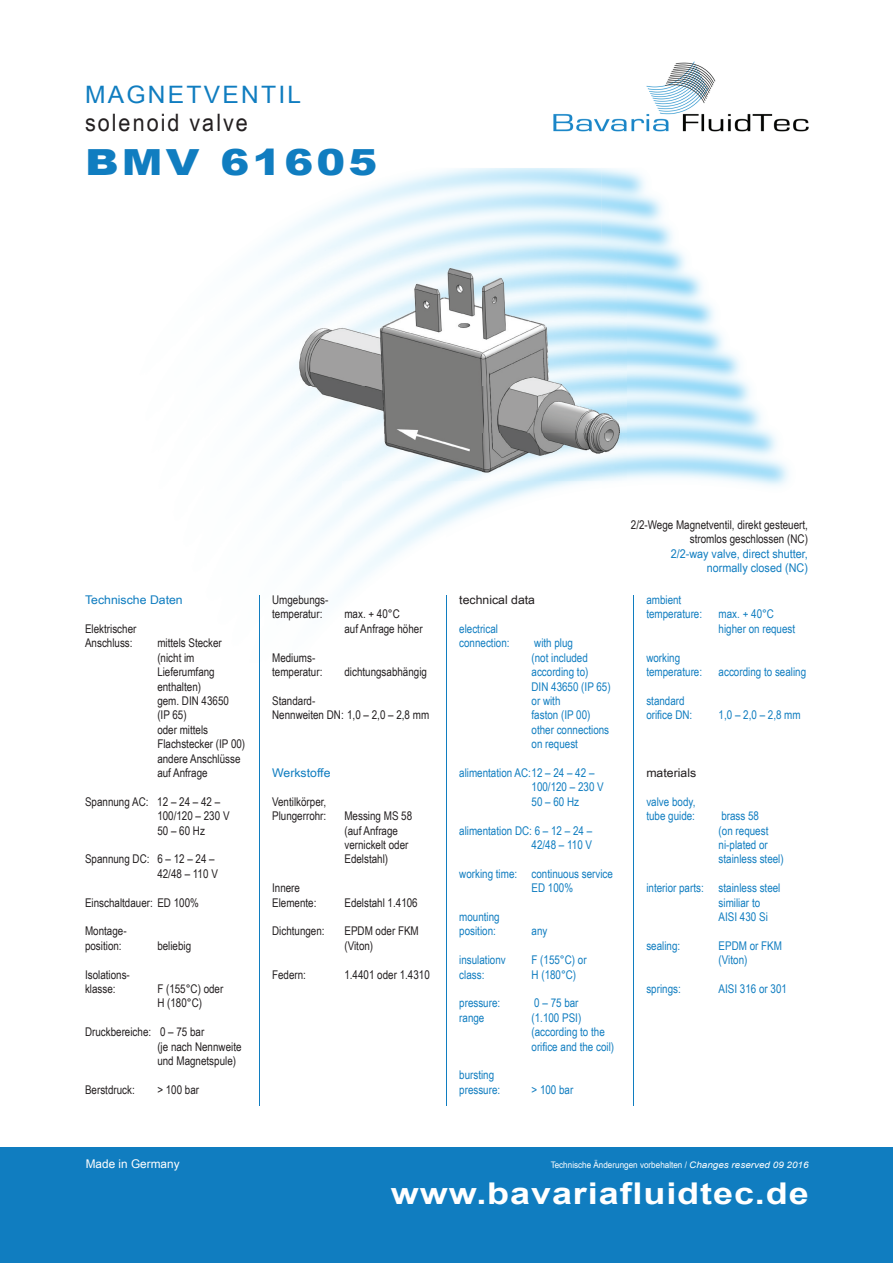
<style>
.page{position:relative;width:893px;height:1263px;background:#fff}
.page>*{position:absolute;margin:0;border:0;box-sizing:border-box;transform-origin:0 0}
.t1{font:900 36px "Arial";letter-spacing:.075em;color:#107dc0;scale:1.2 1}
.t2{font:700 30px "Arial";letter-spacing:.025em;color:#fff;scale:1.2 1}
.t3{font:24px "Arial Narrow";letter-spacing:.075em;color:#231f20;scale:1.1 1}
.t4{font:24px "Arial Narrow";letter-spacing:.075em;color:#107dc0;scale:1.25 1}
.t5{font:12px/14.4px "Arial Narrow";color:#231f20}
.t6{font:12px/14.4px "Arial Narrow";color:#107dc0}
.t7{font:12px/14.4px "Arial Narrow";color:#107dc0;text-align:right;scale:1.1 1}
.t8{font:12px "Arial Narrow";color:#107dc0;scale:1.25 1}
.t9{font:12px "Arial Narrow";color:#231f20;scale:1.25 1}
.t10{font:12px "Arial Narrow";color:#fff;scale:1.2 1}
.t11{font:9px "Arial Narrow";color:#fff;scale:1.1 1}
.s1{font-family:"Arial";font-style:italic}
</style>
<div class="page">
<div style="left:0;top:1148px;width:893px;height:115px;background:#107dc0"></div>
<hr style="left:0;top:1147px;width:893px;height:2px;background:#107dc0">
<img style="left:553px;top:61px;width:256px;height:71px">
<hr style="left:259px;top:595px;width:1px;height:511px;background:#107dc0">
<hr style="left:446px;top:595px;width:1px;height:511px;background:#107dc0">
<hr style="left:633px;top:595px;width:1px;height:511px;background:#107dc0">
<img style="left:292px;top:245px;width:335px;height:236px">
<h3 class="t4" style="left:85px;top:76px;width:174px">MAGNETVENTIL</h3>
<h3 class="t3" style="left:85px;top:105px;width:150px">solenoid valve</h3>
<h1 class="t1" style="left:85px;top:136px;width:245px">BMV 61605</h1>
<p class="t8" style="left:85px;top:591px;width:80px">Technische Daten</p>
<p class="t5" style="left:85px;top:621px;width:53px">Elektrischer<br>Anschluss:</p>
<p class="t5" style="left:157px;top:635px;width:89px">mittels Stecker (nicht im<br>Lieferumfang enthalten)<br>gem. DIN 43650<br>(IP 65)<br>oder mittels<br>Flachstecker (IP 00) andere Anschlüsse auf Anfrage</p>
<p class="t5" style="left:157px;top:794px;width:74px;text-indent:-72px">Spannung AC: 12 – 24 – 42 –<br>100/120 – 230 V<br>50 – 60 Hz</p>
<p class="t5" style="left:85px;top:851px;width:134px;text-align:right">Spannung DC: 6 – 12 – 24 –<br>42/48 – 110 V</p>
<p class="t5" style="left:85px;top:895px;width:115px">Einschaltdauer: ED 100%</p>
<p class="t5" style="left:85px;top:923px;width:43px">Montage&shy;position:</p>
<p class="t5" style="left:157px;top:938px;width:35px">beliebig</p>
<p class="t5" style="left:85px;top:967px;width:46px">Isolations&shy;klasse:</p>
<p class="t5" style="left:157px;top:981px;width:68px">F (155°C) oder<br>H (180°C)</p>
<p class="t5" style="left:157px;top:1024px;width:86px;text-indent:-72px">Druckbereiche: 0 – 75 bar<br>(je nach Nennweite und Magnetspule)</p>
<p class="t5" style="left:85px;top:1082px;width:51px">Berstdruck:</p>
<p class="t5" style="left:157px;top:1082px;width:43px">&gt; 100 bar</p>
<p class="t5" style="left:272px;top:592px;width:58px">Umgebungs&shy;temperatur:</p>
<p class="t5" style="left:344px;top:607px;width:80px">max. + 40°C<br>auf Anfrage höher</p>
<p class="t5" style="left:272px;top:650px;width:52px">Mediums&shy;temperatur:</p>
<p class="t5" style="left:344px;top:664px;width:84px">dichtungsabhängig</p>
<p class="t5" style="left:272px;top:693px;width:159px">Standard-<br>Nennweiten DN: 1,0 – 2,0 – 2,8 mm</p>
<p class="t8" style="left:272px;top:764px;width:48px">Werkstoffe</p>
<p class="t5" style="left:272px;top:794px;width:56px">Ventilkörper,<br>Plungerrohr:</p>
<p class="t5" style="left:272px;top:880px;width:46px">Innere<br>Elemente:</p>
<p class="t5" style="left:344px;top:808px;width:69px">Messing MS 58 (auf Anfrage vernickelt oder<br>Edelstahl)</p>
<p class="t5" style="left:344px;top:895px;width:75px">Edelstahl 1.4106</p>
<p class="t5" style="left:272px;top:923px;width:54px">Dichtungen:</p>
<p class="t5" style="left:344px;top:923px;width:76px">EPDM oder FKM (Viton)</p>
<p class="t5" style="left:272px;top:967px;width:35px">Federn:</p>
<p class="t5" style="left:344px;top:967px;width:87px">1.4401 oder 1.4310</p>
<p class="t9" style="left:459px;top:591px;width:62px">technical data</p>
<p class="t6" style="left:459px;top:621px;width:52px">electrical connection:</p>
<p class="t6" style="left:532px;top:635px;width:81px">with plug<br>(not included according to)<br>DIN 43650 (IP 65) or with<br>faston (IP 00) other connections on request</p>
<p class="t6" style="left:532px;top:765px;width:74px;text-indent:-72px">alimentation AC: 12 – 24 – 42 –<br>100/120 – 230 V<br>50 – 60 Hz</p>
<p class="t6" style="left:459px;top:823px;width:134px;text-align:right">alimentation DC: 6 – 12 – 24 –<br>42/48 – 110 V</p>
<p class="t6" style="left:532px;top:866px;width:83px;text-indent:-72px">working time: continuous service<br>ED 100%</p>
<p class="t6" style="left:459px;top:909px;width:42px">mounting position:</p>
<p class="t6" style="left:532px;top:923px;width:17px">any</p>
<p class="t6" style="left:459px;top:952px;width:48px">insulationv</p>
<p class="t6" style="left:532px;top:952px;width:57px">F (155°C) or</p>
<p class="t6" style="left:459px;top:967px;width:27px">class:</p>
<p class="t6" style="left:532px;top:967px;width:46px">H (180°C)</p>
<p class="t6" style="left:459px;top:995px;width:43px">pressure:</p>
<p class="t6" style="left:534px;top:995px;width:46px">0 – 75 bar</p>
<p class="t6" style="left:459px;top:1010px;width:27px">range</p>
<p class="t6" style="left:532px;top:1010px;width:84px">(1.100 PSI) (according to the orifice and the coil)</p>
<p class="t6" style="left:459px;top:1067px;width:43px">bursting pressure:</p>
<p class="t6" style="left:532px;top:1082px;width:43px">&gt; 100 bar</p>
<p class="t5" style="left:631px;top:517px;width:179px;text-align:right">2/2-Wege Magnetventil, direkt gesteuert, stromlos geschlossen (NC)</p>
<p class="t7" style="left:671px;top:546px;width:126px">2/2-way valve, direct shutter, normally closed (NC)</p>
<p class="t6" style="left:646px;top:592px;width:57px">ambient temperature:</p>
<p class="t6" style="left:646px;top:650px;width:57px">working temperature:</p>
<p class="t6" style="left:646px;top:693px;width:47px">standard orifice DN:</p>
<p class="t6" style="left:719px;top:607px;width:78px">max. + 40°C higher on request</p>
<p class="t6" style="left:719px;top:664px;width:89px">according to sealing</p>
<p class="t6" style="left:719px;top:707px;width:84px">1,0 – 2,0 – 2,8 mm</p>
<p class="t9" style="left:646px;top:764px;width:41px">materials</p>
<p class="t6" style="left:646px;top:794px;width:51px">valve body, tube guide:</p>
<p class="t6" style="left:719px;top:808px;width:67px">brass 58<br>(on request ni-plated or stainless steel)</p>
<p class="t6" style="left:719px;top:880px;width:63px;text-indent:-72px">interior parts: stainless steel similiar to<br>AISI 430 Si</p>
<p class="t6" style="left:646px;top:938px;width:35px">sealing:</p>
<p class="t6" style="left:719px;top:938px;width:65px">EPDM or FKM (Viton)</p>
<p class="t6" style="left:646px;top:981px;width:36px">springs:</p>
<p class="t6" style="left:719px;top:981px;width:70px">AISI 316 or 301</p>
<p class="t10" style="left:86px;top:1155px;width:80px">Made in Germany</p>
<p class="t11" style="left:551px;top:1158px;width:236px">Technische Änderungen vorbehalten / <span class="s1">Changes reserved 09 2016</span></p>
<h2 class="t2" style="left:391px;top:1173px;width:350px">www.bavariafluidtec.de</h2>
</div>
